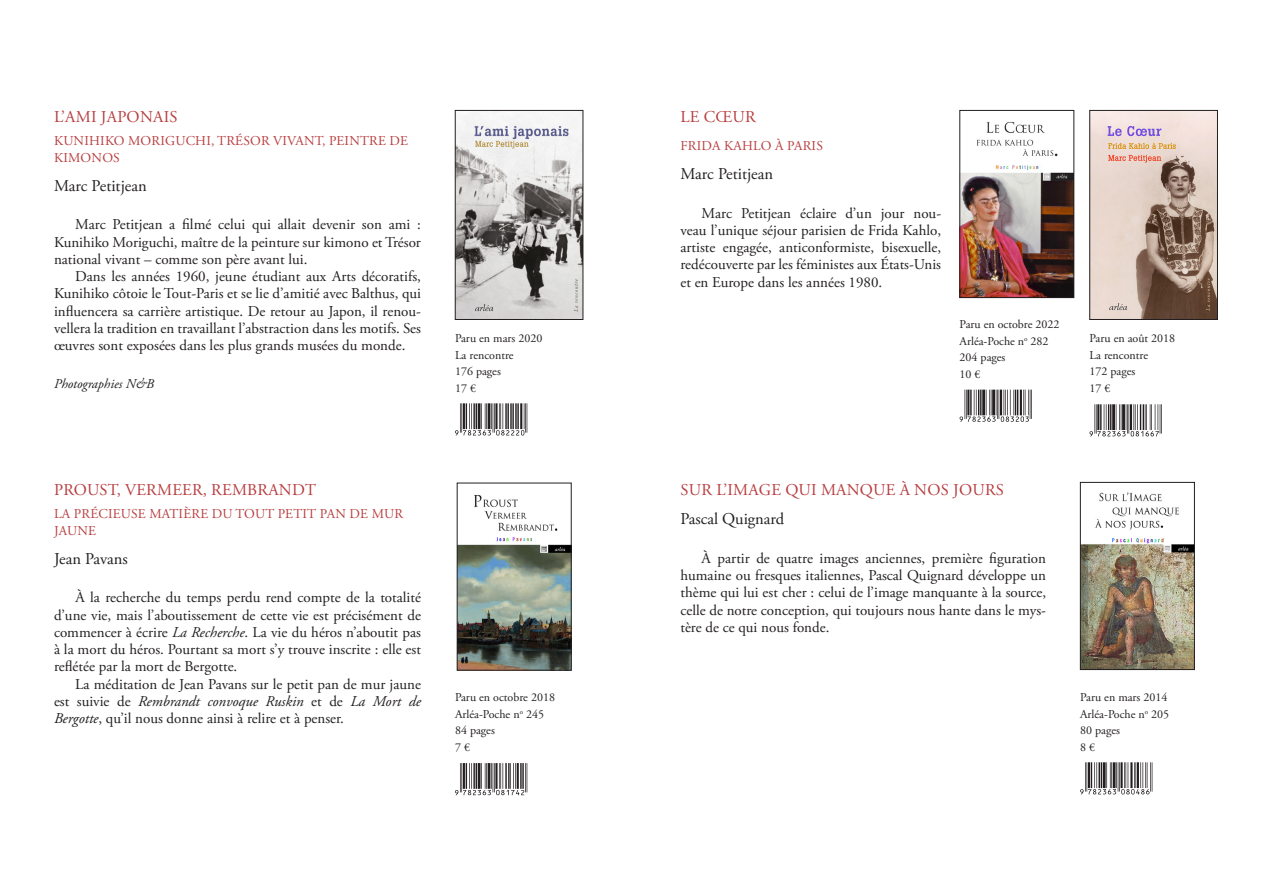
<style>
.page{position:relative;width:1263px;height:893px;background:#fff}
.page>*{position:absolute;margin:0;border:0;box-sizing:border-box;transform-origin:0 0}
.Titre{font:16.5px "Adobe Garamond Pro";letter-spacing:.015em;color:#b83d3f}
.Auteur{font:16.5px "Adobe Garamond Pro";color:#231f20}
.Texte{font:15px/17.2px "Adobe Garamond Pro";color:#231f20;text-align:justify}
.Sous-titre{font:13.5px/16.5px "Adobe Garamond Pro";letter-spacing:.015em;color:#b83d3f}
._1er_ligne_Mentions_Prix{font:italic 13.5px "Adobe Garamond Pro";color:#231f20}
.Indications_livres{font:12px "Adobe Garamond Pro";color:#231f20}
.s1{font-style:italic}
</style>
<div class="page">
<img style="left:459px;top:494px;width:110px;height:174px">
<div style="left:457px;top:483px;width:114px;height:187px;border:1px solid #231f20"></div>
<svg style="left:455px;top:763px;width:72px;height:32px"></svg>
<img style="left:1091px;top:112px;width:125px;height:206px">
<div style="left:1089px;top:110px;width:129px;height:210px;border:1px solid #231f20"></div>
<svg style="left:1089px;top:404px;width:73px;height:32px"></svg>
<img style="left:961px;top:121px;width:111px;height:175px">
<div style="left:959px;top:110px;width:115px;height:188px;border:1px solid #231f20"></div>
<svg style="left:959px;top:390px;width:73px;height:32px"></svg>
<img style="left:457px;top:112px;width:124px;height:206px">
<div style="left:455px;top:110px;width:128px;height:210px;border:1px solid #231f20"></div>
<svg style="left:455px;top:403px;width:72px;height:32px"></svg>
<img style="left:1082px;top:492px;width:111px;height:176px">
<div style="left:1080px;top:482px;width:115px;height:188px;border:1px solid #231f20"></div>
<svg style="left:1080px;top:762px;width:72px;height:32px"></svg>
<p class="Titre" style="left:54px;top:107px;width:125px">L’AMI JAPONAIS</p>
<p class="Sous-titre" style="left:54px;top:133px;width:356px">KUNIHIKO MORIGUCHI, TRÉSOR VIVANT, PEINTRE DE<br>KIMONOS</p>
<p class="Auteur" style="left:54px;top:176px;width:94px">Marc Petitjean</p>
<p class="Texte" style="left:54px;top:216px;width:368px;text-indent:21px">Marc Petitjean a filmé celui qui allait devenir son ami :<br>Kunihiko Moriguchi, maître de la peinture sur kimono et Trésor national vivant – comme son père avant lui.</p>
<p class="Texte" style="left:54px;top:268px;width:368px;text-indent:21px">Dans les années 1960, jeune étudiant aux Arts décoratifs, Kunihiko côtoie le Tout-Paris et se lie d’amitié avec Balthus, qui influencera sa carrière artistique. De retour au Japon, il renou&shy;vellera la tradition en travaillant l’abstraction dans les motifs. Ses œuvres sont exposées dans les plus grands musées du monde.</p>
<p class="_1er_ligne_Mentions_Prix" style="left:54px;top:375px;width:101px">Photographies N&amp;B</p>
<p class="Indications_livres" style="left:455px;top:331px;width:89px">Paru en mars 2020</p>
<p class="Indications_livres" style="left:455px;top:348px;width:60px">La rencontre</p>
<p class="Indications_livres" style="left:455px;top:364px;width:47px">176 pages</p>
<p class="Indications_livres" style="left:455px;top:381px;width:22px">17 €</p>
<p class="Titre" style="left:54px;top:480px;width:263px">PROUST, VERMEER, REMBRANDT</p>
<p class="Sous-titre" style="left:54px;top:506px;width:351px">LA PRÉCIEUSE MATIÈRE DU TOUT PETIT PAN DE MUR<br>JAUNE</p>
<p class="Auteur" style="left:54px;top:549px;width:75px">Jean Pavans</p>
<p class="Texte" style="left:54px;top:589px;width:368px;text-indent:21px">À la recherche du temps perdu rend compte de la totalité d’une vie, mais l’aboutissement de cette vie est précisément de commencer à écrire <span class="s1">La Recherche</span>. La vie du héros n’aboutit pas à la mort du héros. Pourtant sa mort s’y trouve inscrite : elle est reflétée par la mort de Bergotte.</p>
<p class="Texte" style="left:54px;top:676px;width:368px;text-indent:21px">La méditation de Jean Pavans sur le petit pan de mur jaune est suivie de <span class="s1">Rembrandt convoque Ruskin</span> et de <span class="s1">La Mort de Bergotte</span>, qu’il nous donne ainsi à relire et à penser.</p>
<p class="Indications_livres" style="left:455px;top:690px;width:101px">Paru en octobre 2018</p>
<p class="Indications_livres" style="left:455px;top:707px;width:91px">Arléa-Poche n<sup>o</sup> 245</p>
<p class="Indications_livres" style="left:455px;top:723px;width:41px">84 pages</p>
<p class="Indications_livres" style="left:455px;top:740px;width:16px">7 €</p>
<p class="Titre" style="left:680px;top:107px;width:77px">LE CŒUR</p>
<p class="Sous-titre" style="left:680px;top:138px;width:144px">FRIDA KAHLO À PARIS</p>
<p class="Auteur" style="left:680px;top:164px;width:94px">Marc Petitjean</p>
<p class="Texte" style="left:680px;top:205px;width:262px;text-indent:21px">Marc Petitjean éclaire d’un jour nou&shy;veau l’unique séjour parisien de Frida Kahlo, artiste engagée, anticonformiste, bisexuelle, redécouverte par les féministes aux États-Unis et en Europe dans les années 1980.</p>
<p class="Indications_livres" style="left:959px;top:317px;width:101px">Paru en octobre 2022</p>
<p class="Indications_livres" style="left:959px;top:334px;width:91px">Arléa-Poche n<sup>o</sup> 282</p>
<p class="Indications_livres" style="left:959px;top:350px;width:47px">204 pages</p>
<p class="Indications_livres" style="left:959px;top:367px;width:22px">10 €</p>
<p class="Indications_livres" style="left:1089px;top:331px;width:87px">Paru en août 2018</p>
<p class="Indications_livres" style="left:1089px;top:348px;width:60px">La rencontre</p>
<p class="Indications_livres" style="left:1089px;top:364px;width:47px">172 pages</p>
<p class="Indications_livres" style="left:1089px;top:381px;width:22px">17 €</p>
<p class="Titre" style="left:680px;top:480px;width:325px">SUR L’IMAGE QUI MANQUE À NOS JOURS</p>
<p class="Auteur" style="left:680px;top:509px;width:105px">Pascal Quignard</p>
<p class="Texte" style="left:680px;top:550px;width:367px;text-indent:21px">À partir de quatre images anciennes, première figuration humaine ou fresques italiennes, Pascal Quignard développe un thème qui lui est cher : celui de l’image manquante à la source, celle de notre conception, qui toujours nous hante dans le mys&shy;tère de ce qui nous fonde.</p>
<p class="Indications_livres" style="left:1080px;top:690px;width:89px">Paru en mars 2014</p>
<p class="Indications_livres" style="left:1080px;top:707px;width:91px">Arléa-Poche n<sup>o</sup> 205</p>
<p class="Indications_livres" style="left:1080px;top:723px;width:41px">80 pages</p>
<p class="Indications_livres" style="left:1080px;top:740px;width:16px">8 €</p>
</div>
